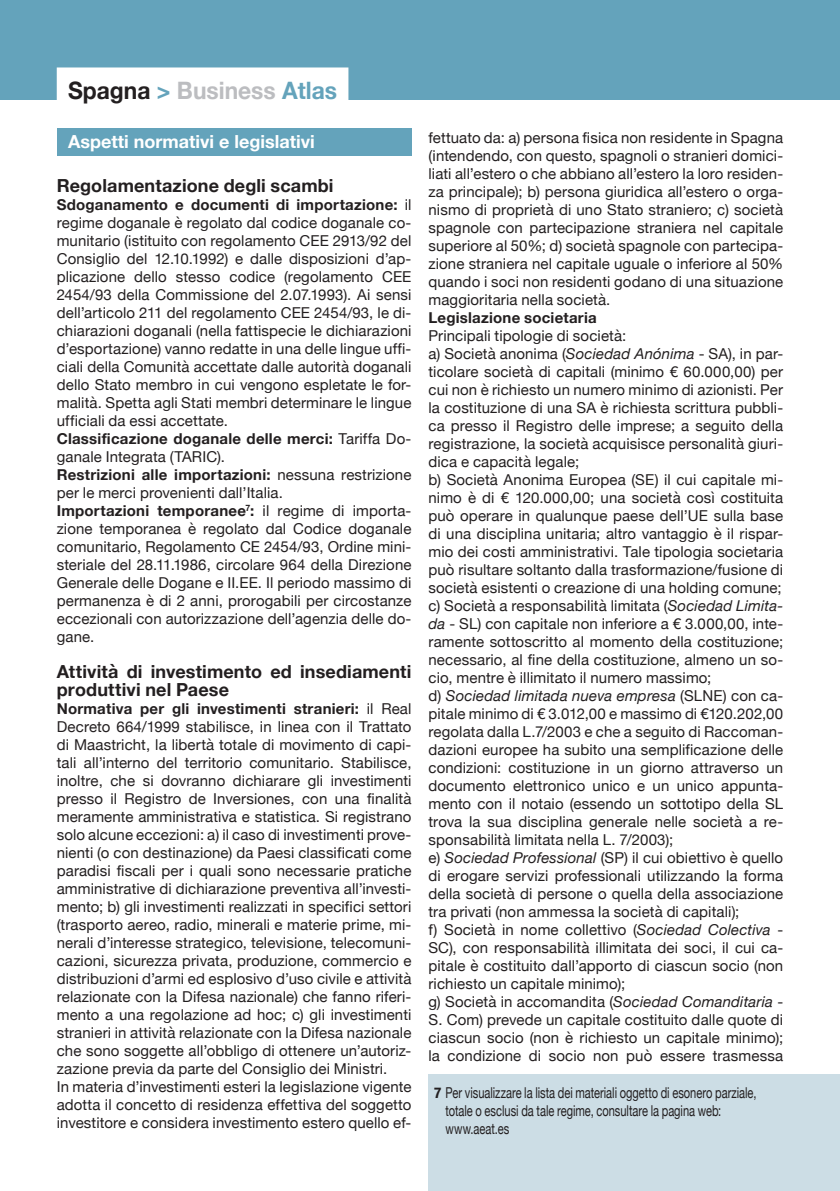
<style>
.page{position:relative;width:840px;height:1191px;background:#fff}
.page>*{position:absolute;margin:0;border:0;box-sizing:border-box;transform-origin:0 0}
.t1{font:700 24px "Helvetica Neue";color:#bcbdc0;scale:.95 1}
.t2{font:700 18px/18px "Helvetica Neue";letter-spacing:.01em;color:#231f20}
.t3{font:700 18px "Helvetica Neue";color:#fff}
.t4{font:15px/18px "Helvetica Neue";letter-spacing:.005em;color:#231f20;text-align:justify}
.t5{font:15px/18px "Helvetica Neue";letter-spacing:.005em;color:#231f20;scale:.74 1}
.t6{font:700 15px/18px "Helvetica Neue";letter-spacing:.015em;color:#231f20}
.s1{color:#231f20}
.s2{color:#64a3bb}
.s3{font-weight:700}
.s4{font-weight:400}
.s5{font-style:italic}
.s6{font-weight:700;font-stretch:condensed}
</style>
<div class="page">
<div style="left:57px;top:128px;width:354px;height:28px;background:#64a3bb"></div>
<div style="left:0;top:0;width:839px;height:99px;background:#64a3bb"></div>
<div style="left:428px;top:1074px;width:411px;height:117px;background:#ccdde5"></div>
<div style="left:57px;top:67px;width:291px;height:36px;background:#fff"></div>
<p class="t1" style="left:68px;top:72px;width:284px"><span class="s1">Spagna</span> <span class="s2">&gt;</span> Business <span class="s2">Atlas</span></p>
<p class="t3" style="left:68px;top:127px;width:248px">Aspetti normativi e legislativi</p>
<p class="t2" style="left:57px;top:177px;width:278px">Regolamentazione degli scambi</p>
<p class="t4" style="left:57px;top:196px;width:356px"><span class="s3">Sdoganamento e documenti di importazione:</span> il regime doganale è regolato dal codice doganale co&shy;munitario (istituito con regolamento CEE 2913/92 del Consiglio del 12.10.1992) e dalle disposizioni d’ap&shy;plicazione dello stesso codice (regolamento CEE 2454/93 della Commissione del 2.07.1993). Ai sensi dell’articolo 211 del regolamento CEE 2454/93, le di&shy;chiarazioni doganali (nella fattispecie le dichiarazioni d’esportazione) vanno redatte in una delle lingue uffi&shy;ciali della Comunità accettate dalle autorità doganali dello Stato membro in cui vengono espletate le for&shy;malità. Spetta agli Stati membri determinare le lingue ufficiali da essi accettate.</p>
<p class="t6" style="left:57px;top:430px;width:356px">Classificazione doganale delle merci: <span class="s4">Tariffa Do&shy;ganale Integrata (TARIC).</span></p>
<p class="t4" style="left:57px;top:466px;width:356px"><span class="s3">Restrizioni alle importazioni:</span> nessuna restrizione per le merci provenienti dall’Italia.</p>
<p class="t4" style="left:57px;top:502px;width:356px"><span class="s3">Importazioni temporanee</span><sup>7</sup><span class="s3">:</span> il regime di importa&shy;zione temporanea è regolato dal Codice doganale comunitario, Regolamento CE 2454/93, Ordine mini&shy;steriale del 28.11.1986, circolare 964 della Direzione Generale delle Dogane e II.EE. Il periodo massimo di permanenza è di 2 anni, prorogabili per circostanze eccezionali con autorizzazione dell’agenzia delle do&shy;gane.</p>
<p class="t2" style="left:57px;top:663px;width:356px">Attività di investimento ed insediamenti produttivi nel Paese</p>
<p class="t4" style="left:57px;top:700px;width:356px"><span class="s3">Normativa per gli investimenti stranieri:</span> il Real Decreto 664/1999 stabilisce, in linea con il Trattato di Maastricht, la libertà totale di movimento di capi&shy;tali all’interno del territorio comunitario. Stabilisce, inoltre, che si dovranno dichiarare gli investimenti presso il Registro de Inversiones, con una finalità meramente amministrativa e statistica. Si registrano solo alcune eccezioni: a) il caso di investimenti prove&shy;nienti (o con destinazione) da Paesi classificati come paradisi fiscali per i quali sono necessarie pratiche amministrative di dichiarazione preventiva all’investi&shy;mento; b) gli investimenti realizzati in specifici settori (trasporto aereo, radio, minerali e materie prime, mi&shy;nerali d’interesse strategico, televisione, telecomuni&shy;cazioni, sicurezza privata, produzione, commercio e distribuzioni d’armi ed esplosivo d’uso civile e attività relazionate con la Difesa nazionale) che fanno riferi&shy;mento a una regolazione ad hoc; c) gli investimenti stranieri in attività relazionate con la Difesa nazionale che sono soggette all’obbligo di ottenere un’autoriz&shy;zazione previa da parte del Consiglio dei Ministri.</p>
<p class="t4" style="left:57px;top:1078px;width:356px">In materia d’investimenti esteri la legislazione vigente adotta il concetto di residenza effettiva del soggetto investitore e considera investimento estero quello ef-</p>
<p class="t4" style="left:428px;top:129px;width:356px">fettuato da: a) persona fisica non residente in Spagna (intendendo, con questo, spagnoli o stranieri domici&shy;liati all’estero o che abbiano all’estero la loro residen&shy;za principale); b) persona giuridica all’estero o orga&shy;nismo di proprietà di uno Stato straniero; c) società spagnole con partecipazione straniera nel capitale superiore al 50%; d) società spagnole con partecipa&shy;zione straniera nel capitale uguale o inferiore al 50% quando i soci non residenti godano di una situazione maggioritaria nella società.</p>
<p class="t6" style="left:428px;top:309px;width:170px">Legislazione societaria</p>
<p class="t4" style="left:428px;top:327px;width:199px">Principali tipologie di società:</p>
<p class="t4" style="left:428px;top:345px;width:356px">a) Società anonima (<span class="s5">Sociedad Anónima</span> - SA), in par&shy;ticolare società di capitali (minimo € 60.000,00) per cui non è richiesto un numero minimo di azionisti. Per la costituzione di una SA è richiesta scrittura pubbli&shy;ca presso il Registro delle imprese; a seguito della registrazione, la società acquisisce personalità giuri&shy;dica e capacità legale;</p>
<p class="t4" style="left:428px;top:471px;width:356px">b) Società Anonima Europea (SE) il cui capitale mi&shy;nimo è di € 120.000,00; una società così costituita può operare in qualunque paese dell’UE sulla base di una disciplina unitaria; altro vantaggio è il rispar&shy;mio dei costi amministrativi. Tale tipologia societaria può risultare soltanto dalla trasformazione/fusione di società esistenti o creazione di una holding comune;</p>
<p class="t4" style="left:428px;top:597px;width:356px">c) Società a responsabilità limitata (<span class="s5">Sociedad Limita&shy;da</span> - SL) con capitale non inferiore a € 3.000,00, inte&shy;ramente sottoscritto al momento della costituzione; necessario, al fine della costituzione, almeno un so&shy;cio, mentre è illimitato il numero massimo;</p>
<p class="t4" style="left:428px;top:687px;width:356px">d) <span class="s5">Sociedad limitada nueva empresa</span> (SLNE) con ca&shy;pitale minimo di € 3.012,00 e massimo di €120.202,00 regolata dalla L.7/2003 e che a seguito di Raccoman&shy;dazioni europee ha subito una semplificazione delle condizioni: costituzione in un giorno attraverso un documento elettronico unico e un unico appunta&shy;mento con il notaio (essendo un sottotipo della SL trova la sua disciplina generale nelle società a re&shy;sponsabilità limitata nella L. 7/2003);</p>
<p class="t4" style="left:428px;top:849px;width:356px">e) <span class="s5">Sociedad Professional</span> (SP) il cui obiettivo è quello di erogare servizi professionali utilizzando la forma della società di persone o quella della associazione tra privati (non ammessa la società di capitali);</p>
<p class="t4" style="left:428px;top:921px;width:356px">f) Società in nome collettivo (<span class="s5">Sociedad Colectiva</span> - SC), con responsabilità illimitata dei soci, il cui ca&shy;pitale è costituito dall’apporto di ciascun socio (non richiesto un capitale minimo);</p>
<p class="t4" style="left:428px;top:993px;width:356px">g) Società in accomandita (<span class="s5">Sociedad Comanditaria</span> - S. Com) prevede un capitale costituito dalle quote di ciascun socio (non è richiesto un capitale minimo); la condizione di socio non può essere trasmessa</p>
<p class="t5" style="left:445px;top:1084px;width:421px;text-indent:-11px"><span class="s6">7</span> Per visualizzare la lista dei materiali oggetto di esonero parziale, totale o esclusi da tale regime, consultare la pagina web:</p>
<p class="t5" style="left:445px;top:1120px;width:88px">www.aeat.es</p>
</div>
